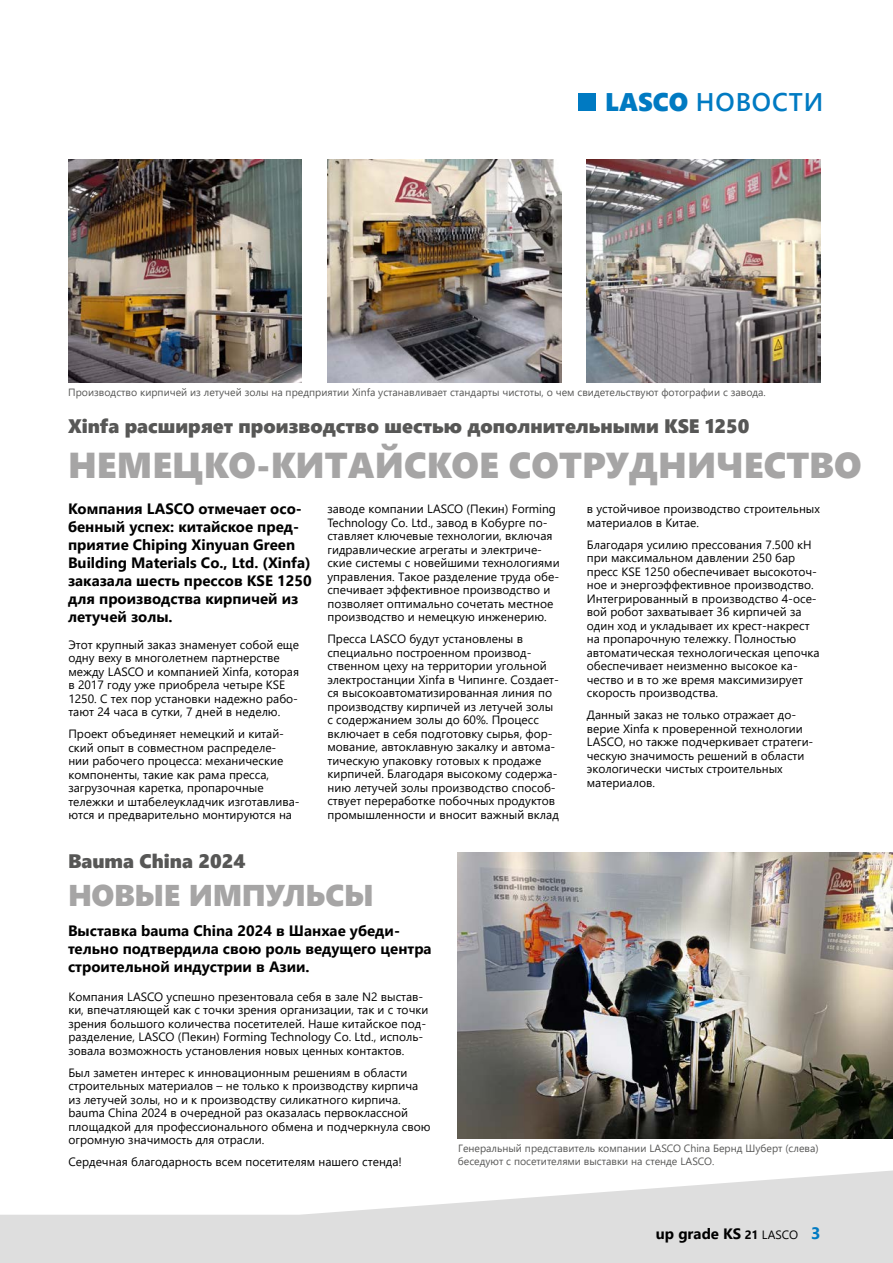
<style>
.page{position:relative;width:893px;height:1263px;background:#fff}
.page>*{position:absolute;margin:0;border:0;box-sizing:border-box;transform-origin:0 0}
.t1{font:36px "Segoe UI Black";color:#a6a5a5}
.t2{font:30px "Segoe UI Black";letter-spacing:-.015em;color:#a6a5a5}
.t3{font:600 25.5px "Segoe UI";letter-spacing:.035em;color:#007ac2}
.t4{font:19.5px "Segoe UI Black";color:#575756}
.t5{font:700 15px/18px "Segoe UI";color:#000}
.t6{font:12px/13.5px "Segoe UI";color:#000}
.t7{font:10.5px/13.5px "Segoe UI";color:#575756}
.s1{font-family:"Segoe UI Black";font-weight:400}
.s2{font-size:12px}
.s3{font-weight:400;font-size:12px}
.s4{font-size:16.5px;color:#007ac2}
</style>
<div class="page">
<div style="left:578px;top:94px;width:18px;height:17px;background:#007ac2"></div>
<img style="left:68px;top:159px;width:234px;height:224px">
<img style="left:327px;top:159px;width:234px;height:224px">
<img style="left:587px;top:159px;width:234px;height:224px">
<img style="left:457px;top:853px;width:436px;height:285px">
<svg style="left:0;top:1170px;width:893px;height:93px;fill:#dedede"></svg>
<h3 class="t3" style="left:605px;top:78px;width:220px"><span class="s1">LASCO</span> НОВОСТИ</h3>
<p class="t7" style="left:68px;top:385px;width:699px">Производство кирпичей из летучей золы на предприятии Xinfa устанавливает стандарты чистоты, о чем свидетельствуют фотографии с завода.</p>
<h3 class="t4" style="left:68px;top:412px;width:683px">Xinfa расширяет производство шестью дополнительными KSE 1250</h3>
<h1 class="t1" style="left:68px;top:439px;width:795px">НЕМЕЦКО-КИТАЙСКОЕ СОТРУДНИЧЕСТВО</h1>
<p class="t5" style="left:68px;top:499px;width:245px">Компания LASCO отмечает осо&shy;бенный успех: китайское пред&shy;приятие Chiping Xinyuan Green<br>Building Materials Co., Ltd. (Xinfa) заказала шесть прессов KSE 1250 для производства кирпичей из летучей золы.</p>
<p class="t6" style="left:68px;top:637px;width:232px">Этот крупный заказ знаменует собой еще одну веху в многолетнем партнерстве между LASCO и компанией Xinfa, которая в 2017 году уже приобрела четыре KSE 1250. С тех пор установки надежно рабо&shy;тают 24 часа в сутки, 7 дней в неделю.</p>
<p class="t6" style="left:68px;top:726px;width:233px">Проект объединяет немецкий и китай&shy;ский опыт в совместном распределе&shy;нии рабочего процесса: механические компоненты, такие как рама пресса, загрузочная каретка, пропарочные тележки и штабелеукладчик изготавлива&shy;ются и предварительно монтируются на</p>
<h3 class="t4" style="left:68px;top:847px;width:179px">Bauma China 2024</h3>
<p class="t6" style="left:327px;top:501px;width:234px">заводе компании LASCO (Пекин) Forming Technology Co. Ltd., завод в Кобурге по&shy;ставляет ключевые технологии, включая гидравлические агрегаты и электриче&shy;ские системы с новейшими технологиями управления. Такое разделение труда обе&shy;спечивает эффективное производство и позволяет оптимально сочетать местное производство и немецкую инженерию.</p>
<p class="t6" style="left:327px;top:631px;width:233px">Пресса LASCO будут установлены в специально построенном производ&shy;ственном цеху на территории угольной электростанции Xinfa в Чипинге. Создает&shy;ся высокоавтоматизированная линия по производству кирпичей из летучей золы с содержанием золы до 60%. Процесс включает в себя подготовку сырья, фор&shy;мование, автоклавную закалку и автома&shy;тическую упаковку готовых к продаже кирпичей. Благодаря высокому содержа&shy;нию летучей золы производство способ&shy;ствует переработке побочных продуктов промышленности и вносит важный вклад</p>
<p class="t6" style="left:587px;top:501px;width:235px">в устойчивое производство строительных материалов в Китае.</p>
<p class="t6" style="left:587px;top:537px;width:234px">Благодаря усилию прессования 7.500 кН при максимальном давлении 250 бар пресс KSE 1250 обеспечивает высокоточ&shy;ное и энергоэффективное производство.<br>Интегрированный в производство 4-осе&shy;вой робот захватывает 36 кирпичей за один ход и укладывает их крест-накрест на пропарочную тележку. Полностью автоматическая технологическая цепочка обеспечивает неизменно высокое ка&shy;чество и в то же время максимизирует скорость производства.</p>
<p class="t6" style="left:587px;top:707px;width:228px">Данный заказ не только отражает до&shy;верие Xinfa к проверенной технологии LASCO, но также подчеркивает стратеги&shy;ческую значимость решений в области экологически чистых строительных материалов.</p>
<h2 class="t2" style="left:68px;top:874px;width:307px">НОВЫЕ ИМПУЛЬСЫ</h2>
<p class="t5" style="left:68px;top:920px;width:365px">Выставка bauma China 2024 в Шанхае убеди&shy;тельно подтвердила свою роль ведущего центра строительной индустрии в Азии.</p>
<p class="t6" style="left:68px;top:989px;width:361px">Компания LASCO успешно презентовала себя в зале N2 выстав&shy;ки, впечатляющей как с точки зрения организации, так и с точки зрения большого количества посетителей. Наше китайское под&shy;разделение, LASCO (Пекин) Forming Technology Co. Ltd., исполь&shy;зовала возможность установления новых ценных контактов.</p>
<p class="t6" style="left:68px;top:1065px;width:364px">Был заметен интерес к инновационным решениям в области строительных материалов – не только к производству кирпича из летучей золы, но и к производству силикатного кирпича. bauma China 2024 в очередной раз оказалась первоклассной площадкой для профессионального обмена и подчеркнула свою огромную значимость для отрасли.</p>
<p class="t6" style="left:68px;top:1154px;width:335px">Сердечная благодарность всем посетителям нашего стенда!</p>
<p class="t7" style="left:458px;top:1140px;width:362px">Генеральный представитель компании LASCO China Бернд Шуберт (слева) беседуют с посетителями выставки на стенде LASCO.</p>
<p class="t5" style="left:656px;top:1224px;width:166px">up grade KS <span class="s2">21</span> <span class="s3">LASCO</span> <span class="s4">3</span></p>
</div>
